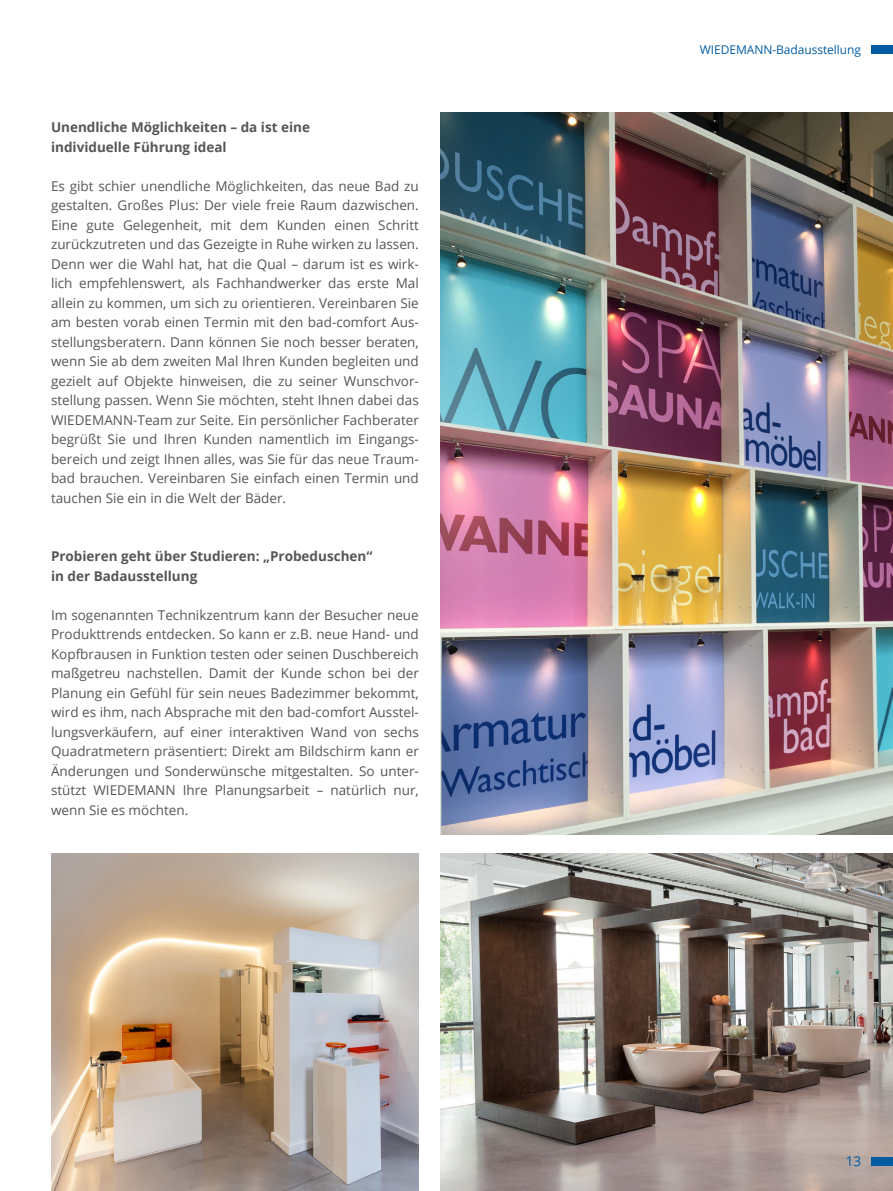
<style>
.page{position:relative;width:893px;height:1191px;background:#fff}
.page>*{position:absolute;margin:0;border:0;box-sizing:border-box;transform-origin:0 0}
.t1{font:13.5px/19.5px "Open Sans";color:#575657;text-align:justify}
.t2{font:700 13.5px/19.5px "Open Sans";color:#575657}
.t3{font:13.5px "Open Sans";color:#015ca3}
.t4{font:12px "Open Sans";letter-spacing:-.005em;color:#015ca3}
</style>
<div class="page">
<img style="left:440px;top:112px;width:453px;height:722px">
<img style="left:51px;top:853px;width:368px;height:338px">
<img style="left:440px;top:853px;width:453px;height:338px">
<div style="left:872px;top:1157px;width:21px;height:8px;background:#015ca3"></div>
<div style="left:872px;top:45px;width:21px;height:9px;background:#015ca3"></div>
<p class="t2" style="left:51px;top:117px;width:261px">Unendliche Möglichkeiten – da ist eine individuelle Führung ideal</p>
<p class="t1" style="left:51px;top:176px;width:369px">Es gibt schier unendliche Möglichkeiten, das neue Bad zu gestalten. Großes Plus: Der viele freie Raum dazwischen.<br>Eine gute Gelegenheit, mit dem Kunden einen Schritt zurückzutreten und das Gezeigte in Ruhe wirken zu lassen.<br>Denn wer die Wahl hat, hat die Qual – darum ist es wirk&shy;lich empfehlenswert, als Fachhandwerker das erste Mal allein zu kommen, um sich zu orientieren. Vereinbaren Sie am besten vorab einen Termin mit den bad-comfort Aus&shy;stellungsberatern. Dann können Sie noch besser beraten, wenn Sie ab dem zweiten Mal Ihren Kunden begleiten und gezielt auf Objekte hinweisen, die zu seiner Wunschvor&shy;stellung passen. Wenn Sie möchten, steht Ihnen dabei das WIEDEMANN-Team zur Seite. Ein persönlicher Fachberater begrüßt Sie und Ihren Kunden namentlich im Eingangs&shy;bereich und zeigt Ihnen alles, was Sie für das neue Traum&shy;bad brauchen. Vereinbaren Sie einfach einen Termin und tauchen Sie ein in die Welt der Bäder.</p>
<p class="t2" style="left:51px;top:546px;width:323px">Probieren geht über Studieren: „Probeduschen“ in der Badausstellung</p>
<p class="t1" style="left:51px;top:604px;width:369px">Im sogenannten Technikzentrum kann der Besucher neue Produkttrends entdecken. So kann er z.B. neue Hand- und Kopfbrausen in Funktion testen oder seinen Duschbereich maßgetreu nachstellen. Damit der Kunde schon bei der Planung ein Gefühl für sein neues Badezimmer bekommt, wird es ihm, nach Absprache mit den bad-comfort Ausstel&shy;lungsverkäufern, auf einer interaktiven Wand von sechs Quadratmetern präsentiert: Direkt am Bildschirm kann er Änderungen und Sonderwünsche mitgestalten. So unter&shy;stützt WIEDEMANN Ihre Planungsarbeit – natürlich nur, wenn Sie es möchten.</p>
<p class="t4" style="left:700px;top:41px;width:163px">WIEDEMANN-Badausstellung</p>
<p class="t3" style="left:846px;top:1151px;width:17px">13</p>
</div>
